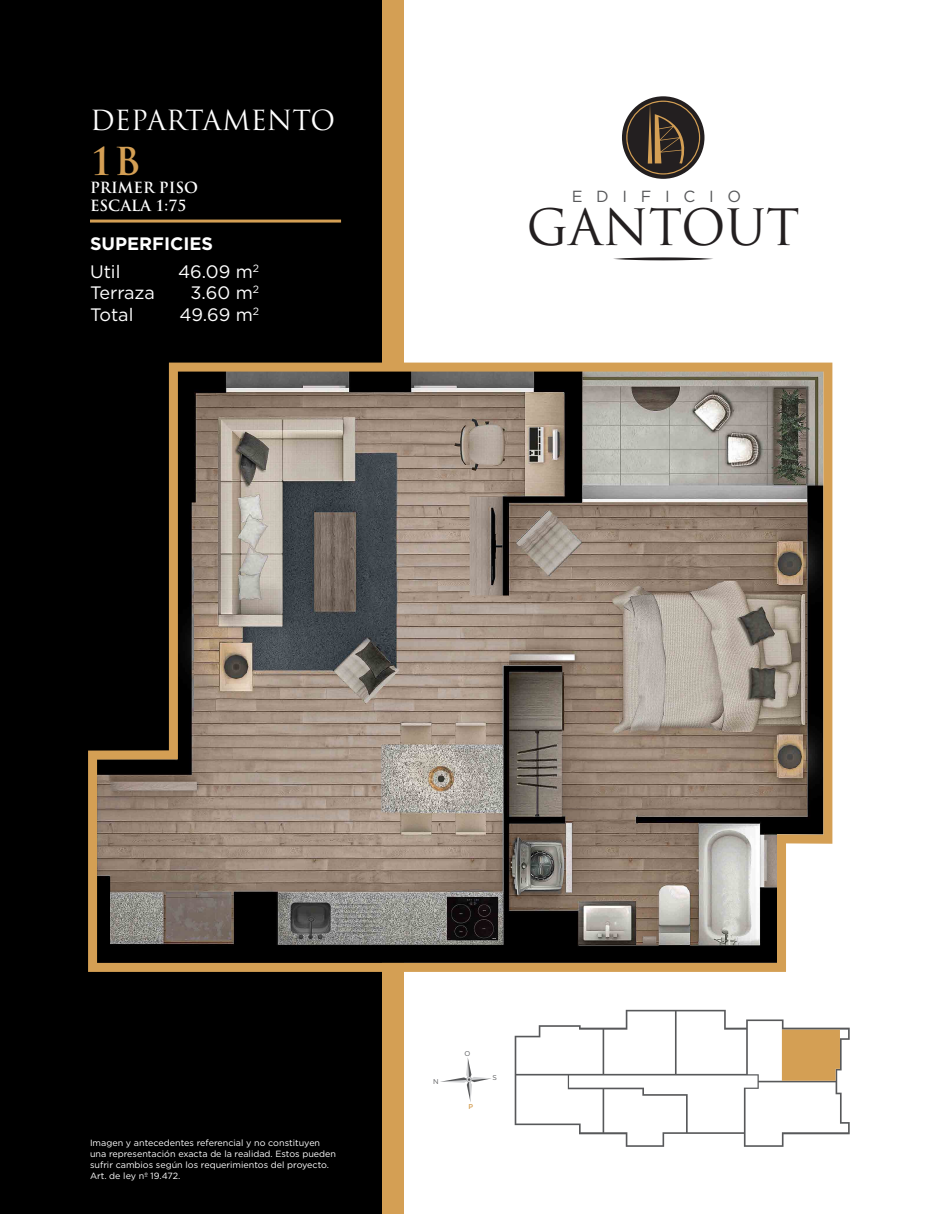
<style>
.page{position:relative;width:944px;height:1214px;background:#fff}
.page>*{position:absolute;margin:0;border:0;box-sizing:border-box;transform-origin:0 0}
.t1{font:48.75px "Trajan Pro";color:#231f20}
.t2{font:700 37.5px "Trajan Pro";color:#d49f54}
.t3{font:27px "Trajan Pro";color:#fff}
.t4{font:18px "Gotham";color:#fff}
.t5{font:700 18px "Gotham";color:#fff}
.t6{font:16.05px "Gotham";letter-spacing:.85em;color:#57585a}
.t7{font:700 15px/18px "Trajan Pro";color:#fff}
.t8{font:9px/10.8px "Gotham";color:#fff}
.t9{font:6.9px "Gotham";color:#57585a}
.t10{font:500 6.9px "Gotham";color:#d49f54}
</style>
<div class="page">
<div style="left:0;top:0;width:393px;height:1214px;background:#000"></div>
<div style="left:382px;top:0;width:22px;height:1214px;background:#d49f54"></div>
<svg style="left:514px;top:1009px;width:335px;height:137px"></svg>
<svg style="left:440px;top:1058px;width:51px;height:44px"></svg>
<svg style="left:622px;top:96px;width:82px;height:83px"></svg>
<svg style="left:626px;top:101px;width:74px;height:73px;background:#53483d"></svg>
<svg style="left:613px;top:257px;width:100px;height:3px"></svg>
<hr style="left:90px;top:219px;width:251px;height:3px;background:#d49f54">
<div style="left:781px;top:1029px;width:59px;height:51px;background:#d49f54"></div>
<svg style="left:88px;top:362px;width:744px;height:610px;background:#83776a"></svg>
<h3 class="t3" style="left:90px;top:103px;width:246px">DEPARTAMENTO</h3>
<h2 class="t2" style="left:90px;top:138px;width:52px">1B</h2>
<h3 class="t7" style="left:90px;top:178px;width:110px">PRIMER PISO<br>ESCALA 1:75</h3>
<h3 class="t5" style="left:90px;top:233px;width:124px">SUPERFICIES</h3>
<h3 class="t4" style="left:90px;top:261px;width:32px">Util</h3>
<h3 class="t4" style="left:178px;top:261px;width:83px">46.09 m<sup>2</sup></h3>
<h3 class="t4" style="left:90px;top:283px;width:67px">Terraza</h3>
<h3 class="t4" style="left:190px;top:283px;width:70px">3.60 m<sup>2</sup></h3>
<h3 class="t4" style="left:90px;top:304px;width:45px">Total</h3>
<h3 class="t4" style="left:179px;top:304px;width:81px">49.69 m<sup>2</sup></h3>
<h3 class="t6" style="left:571px;top:187px;width:171px">EDIFICIO</h3>
<h1 class="t1" style="left:526px;top:196px;width:275px">GANTOUT</h1>
<p class="t8" style="left:90px;top:1137px;width:247px">Imagen y antecedentes referencial y no constituyen una representación exacta de la realidad. Estos pueden sufrir cambios según los requerimientos del proyecto.<br>Art. de ley nº 19.472.</p>
<p class="t9" style="left:433px;top:1077px;width:7px">N</p>
<p class="t9" style="left:464px;top:1050px;width:7px">O</p>
<p class="t10" style="left:468px;top:1102px;width:6px">P</p>
<p class="t9" style="left:492px;top:1074px;width:6px">S</p>
</div>
